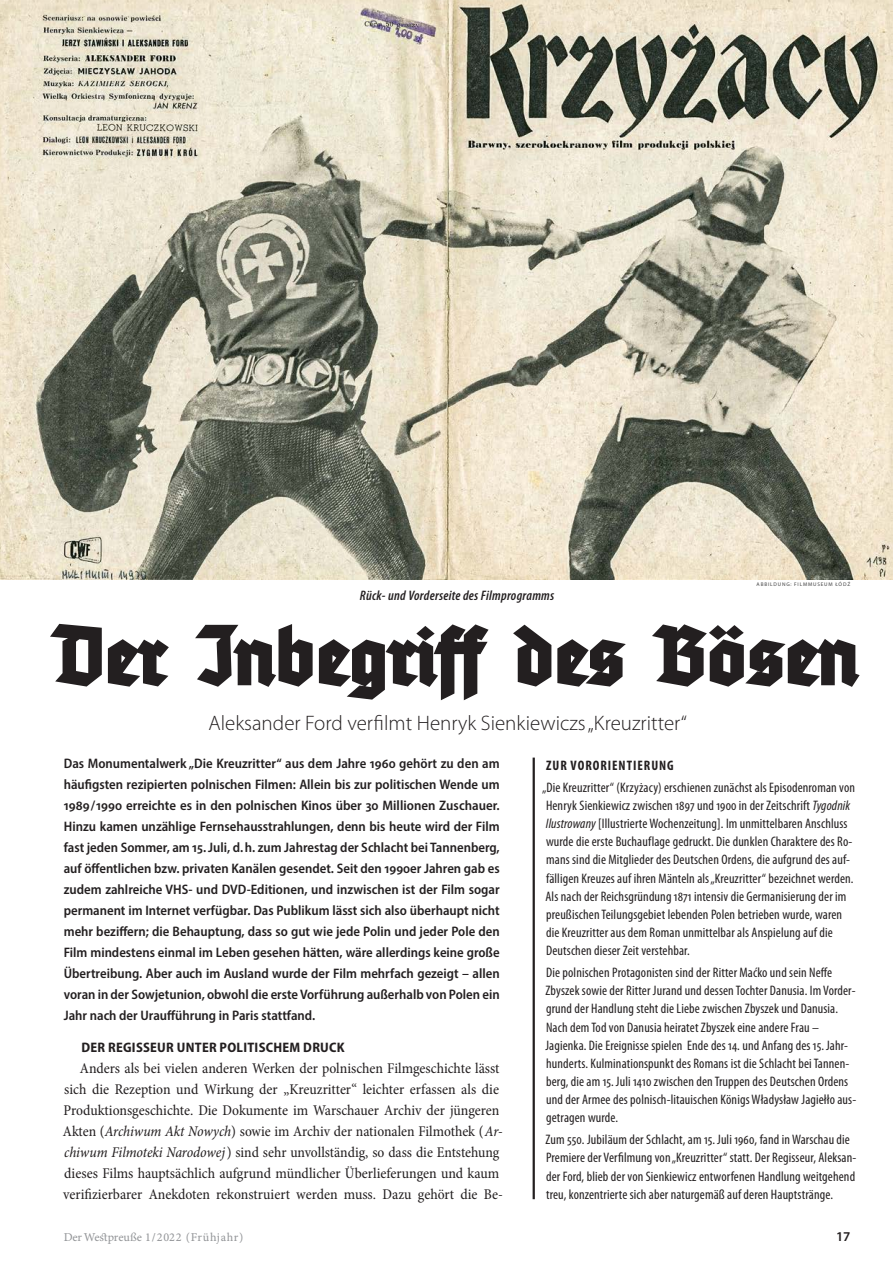
<style>
.page{position:relative;width:893px;height:1263px;background:#fff}
.page>*{position:absolute;margin:0;border:0;box-sizing:border-box;transform-origin:0 0}
.t1{font:81.6px "Tannenberg Fett";color:#231f20}
.t2{font:300 21px "Myriad Pro";color:#231f20}
.t3{font:condensed 15px/21px "Minion Pro";color:#231f20}
.t4{font:condensed 13.8px/18.1px "Myriad Pro";letter-spacing:.01em;color:#231f20}
.t5{font:600 semi-condensed 13.8px/21px "Myriad Pro";color:#231f20;text-align:justify}
.t6{font:italic 600 condensed 13.8px "Myriad Pro";letter-spacing:.02em;color:#231f20}
.t7{font:700 semi-condensed 13.8px "Myriad Pro";letter-spacing:.02em;color:#231f20}
.t8{font:700 condensed 13.8px "Myriad Pro";letter-spacing:.07em;color:#231f20}
.t9{font:600 13.5px "Myriad Pro";color:#231f20}
.t10{font:12px "Minion Pro Capt";color:#939598}
.t11{font:5.25px "Myriad Pro";letter-spacing:.16em;color:#3e3e3f}
.s1{font-style:italic}
</style>
<div class="page">
<img style="left:0;top:0;width:893px;height:579px">
<hr style="left:533px;top:758px;width:2px;height:441px;background:#231f20">
<p class="t6" style="left:360px;top:587px;width:196px">Rück- und Vorderseite des Filmprogramms</p>
<p class="t11" style="left:757px;top:581px;width:95px">ABBILDUNG: FILMMUSEUM ŁÓDŹ</p>
<h1 class="t1" style="left:56px;top:609px;width:804px">Der Inbegriff des Bösen</h1>
<h2 class="t2" style="left:208px;top:711px;width:480px">Aleksander Ford verfilmt Henryk Sienkiewiczs „Kreuzritter“</h2>
<p class="t5" style="left:64px;top:753px;width:437px">Das Monumentalwerk „Die Kreuzritter“ aus dem Jahre 1960 gehört zu den am häufigsten rezipierten polnischen Filmen: Allein bis zur politischen Wende um 1989/1990 erreichte es in den polnischen Kinos über 30 Millionen Zuschauer.<br>Hinzu kamen unzählige Fernsehausstrahlungen, denn bis heute wird der Film fast jeden Sommer, am 15.Juli, d.h. zum Jahrestag der Schlacht bei Tannenberg, auf öffentlichen bzw. privaten Kanälen gesendet. Seit den 1990er Jahren gab es zudem zahlreiche VHS- und DVD-Editionen, und inzwischen ist der Film sogar permanent im Internet verfügbar. Das Publikum lässt sich also überhaupt nicht mehr beziffern; die Behauptung, dass so gut wie jede Polin und jeder Pole den Film mindestens einmal im Leben gesehen hätten, wäre allerdings keine große Übertreibung. Aber auch im Ausland wurde der Film mehrfach gezeigt – allen voran in der Sowjetunion, obwohl die erste Vorführung außerhalb von Polen ein Jahr nach der Uraufführung in Paris stattfand.</p>
<p class="t8" style="left:546px;top:756px;width:129px">ZUR VORORIENTIERUNG</p>
<p class="t4" style="left:542px;top:778px;width:314px">„Die Kreuzritter“ (Krzyżacy) erschienen zunächst als Episodenroman von Henryk Sienkiewicz zwischen 1897 und 1900 in der Zeitschrift <span class="s1">Tygodnik Ilustrowany</span> [Illustrierte Wochenzeitung]. Im unmittelbaren Anschluss wurde die erste Buchauflage gedruckt. Die dunklen Charaktere des Ro&shy;mans sind die Mitglieder des Deutschen Ordens, die aufgrund des auf&shy;fälligen Kreuzes auf ihren Mänteln als „Kreuzritter“ bezeichnet werden.<br>Als nach der Reichsgründung 1871 intensiv die Germanisierung der im preußischen Teilungsgebiet lebenden Polen betrieben wurde, waren<br>die Kreuzritter aus dem Roman unmittelbar als Anspielung auf die Deutschen dieser Zeit verstehbar.</p>
<p class="t4" style="left:545px;top:963px;width:312px">Die polnischen Protagonisten sind der Ritter Maćko und sein Neffe Zbyszek sowie der Ritter Jurand und dessen Tochter Danusia. Im Vorder&shy;grund der Handlung steht die Liebe zwischen Zbyszek und Danusia.<br>Nach dem Tod von Danusia heiratet Zbyszek eine andere Frau – Jagienka. Die Ereignisse spielen Ende des 14. und Anfang des 15. Jahr&shy;hunderts. Kulminationspunkt des Romans ist die Schlacht bei Tannen&shy;berg, die am 15. Juli 1410 zwischen den Truppen des Deutschen Ordens und der Armee des polnisch-litauischen Königs Władysław Jagiełło aus&shy;getragen wurde.</p>
<p class="t4" style="left:546px;top:1130px;width:312px">Zum 550. Jubiläum der Schlacht, am 15. Juli 1960, fand in Warschau die Premiere der Verfilmung von „Kreuzritter“ statt. Der Regisseur, Aleksan&shy;der Ford, blieb der von Sienkiewicz entworfenen Handlung weitgehend treu, konzentrierte sich aber naturgemäß auf deren Hauptstränge.</p>
<p class="t7" style="left:81px;top:1039px;width:265px">DER REGISSEUR UNTER POLITISCHEM DRUCK</p>
<p class="t3" style="left:63px;top:1057px;width:442px;text-indent:17px">Anders als bei vielen anderen Werken der polnischen Filmgeschichte lässt sich die Rezeption und Wirkung der „Kreuzritter“ leichter erfassen als die Produktionsgeschichte. Die Dokumente im Warschauer Archiv der jüngeren Akten (<span class="s1">Archiwum Akt Nowych</span>) sowie im Archiv der nationalen Filmothek (<span class="s1">Ar&shy;chiwum Filmoteki Narodowej</span>) sind sehr unvollständig, so dass die Entstehung dieses Films hauptsächlich aufgrund mündlicher Überlieferungen und kaum verifizierbarer Anekdoten rekonstruiert werden muss. Dazu gehört die Be-</p>
<p class="t10" style="left:64px;top:1228px;width:181px">Der Westpreuße 1/2022 (Frühjahr)</p>
<p class="t9" style="left:836px;top:1227px;width:16px">17</p>
</div>
